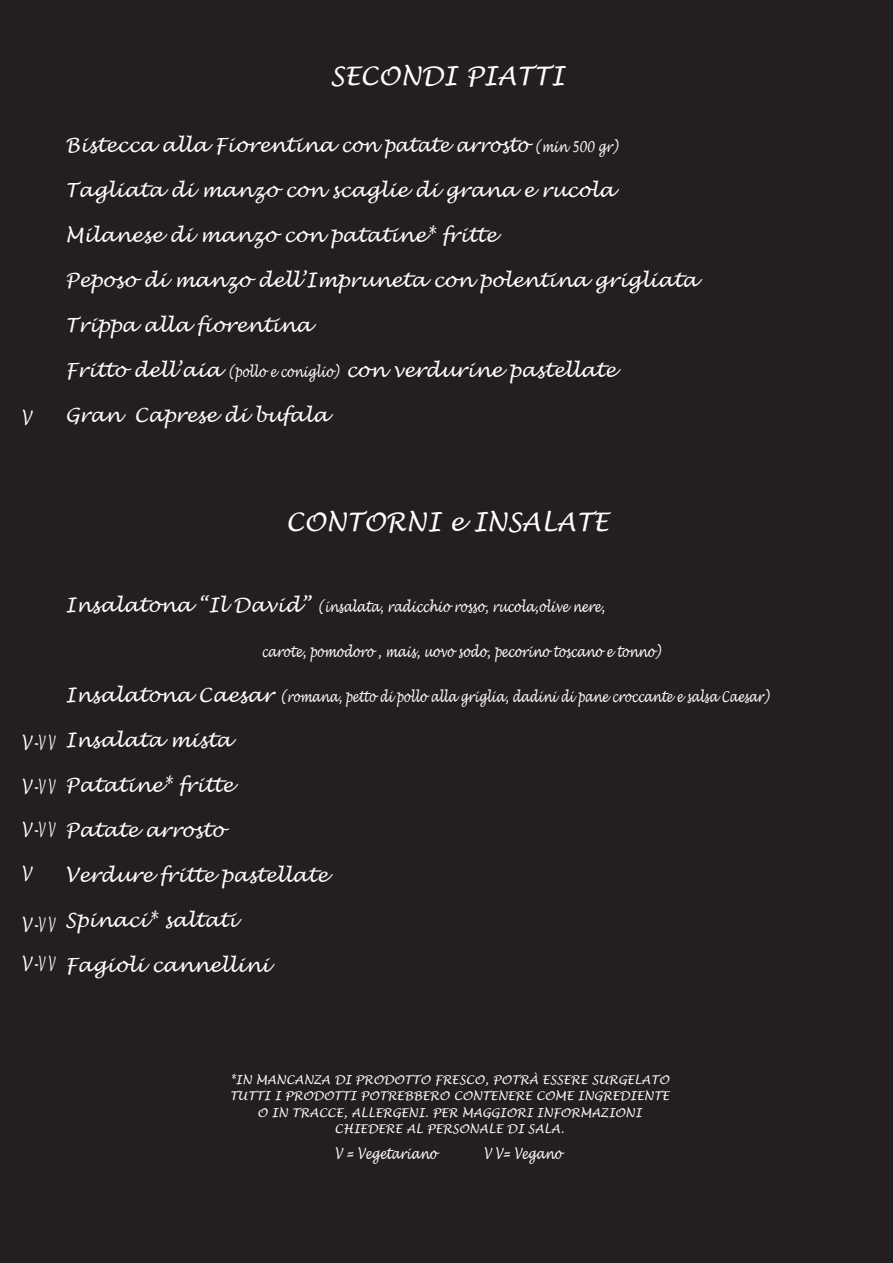
<style>
.page{position:relative;width:893px;height:1263px;background:#231f20}
.page>*{position:absolute;margin:0;border:0;box-sizing:border-box;transform-origin:0 0}
.t1{font:italic 25.5px "Lucida Handwriting";color:#fff}
.t2{font:italic 19.5px "Lucida Handwriting";color:#fff}
.t3{font:italic 19.5px "Lucida Handwriting";color:#fff;scale:.75 1}
.t4{font:italic 15px "Lucida Handwriting";color:#fff;scale:.75 1}
.t5{font:italic 15px "Lucida Handwriting";color:#fff;scale:.73 1}
.t6{font:italic 12px "Lucida Handwriting";color:#fff}
.s1{font-size:15px}
.s2{font-size:19.5px}
</style>
<div class="page">
<p class="t3" style="left:21px;top:407px;width:15px">V</p>
<p class="t1" style="left:330px;top:60px;width:236px">SECONDI PIATTI</p>
<p class="t2" style="left:65px;top:133px;width:554px">Bistecca alla Fiorentina con patate arrosto <span class="s1">(min 500 gr)</span></p>
<p class="t2" style="left:65px;top:178px;width:550px">Tagliata di manzo con scaglie di grana e rucola</p>
<p class="t2" style="left:65px;top:223px;width:433px">Milanese di manzo con patatine* fritte</p>
<p class="t2" style="left:65px;top:268px;width:634px">Peposo di manzo dell’Impruneta con polentina grigliata</p>
<p class="t2" style="left:65px;top:313px;width:248px">Trippa alla fiorentina</p>
<p class="t2" style="left:65px;top:358px;width:552px">Fritto dell’aia <span class="s1">(pollo e coniglio)</span> con verdurine pastellate</p>
<p class="t2" style="left:65px;top:403px;width:264px">Gran Caprese di bufala</p>
<p class="t1" style="left:286px;top:506px;width:325px">CONTORNI e INSALATE</p>
<p class="t3" style="left:21px;top:732px;width:46px">V-V V</p>
<p class="t3" style="left:21px;top:775px;width:46px">V-V V</p>
<p class="t3" style="left:21px;top:819px;width:46px">V-V V</p>
<p class="t3" style="left:21px;top:862px;width:15px">V</p>
<p class="t3" style="left:21px;top:913px;width:46px">V-V V</p>
<p class="t3" style="left:21px;top:952px;width:46px">V-V V</p>
<p class="t4" style="left:65px;top:597px;width:721px"><span class="s2">Insalatona “Il David”</span> (insalata, radicchio rosso, rucola,olive nere,</p>
<p class="t4" style="left:261px;top:642px;width:534px">carote, pomodoro , mais, uovo sodo, pecorino toscano e tonno)</p>
<p class="t5" style="left:65px;top:687px;width:966px"><span class="s2">Insalatona Caesar</span> (romana, petto di pollo alla griglia, dadini di pane croccante e salsa Caesar)</p>
<p class="t2" style="left:65px;top:728px;width:168px">Insalata mista</p>
<p class="t2" style="left:65px;top:773px;width:169px">Patatine* fritte</p>
<p class="t2" style="left:65px;top:818px;width:160px">Patate arrosto</p>
<p class="t2" style="left:65px;top:863px;width:264px">Verdure fritte pastellate</p>
<p class="t2" style="left:65px;top:908px;width:173px">Spinaci* saltati</p>
<p class="t2" style="left:65px;top:953px;width:206px">Fagioli cannellini</p>
<p class="t6" style="left:230px;top:1072px;width:441px">*IN MANCANZA DI PRODOTTO FRESCO, POTRÀ ESSERE SURGELATO</p>
<p class="t6" style="left:230px;top:1089px;width:441px">TUTTI I PRODOTTI POTREBBERO CONTENERE COME INGREDIENTE</p>
<p class="t6" style="left:257px;top:1105px;width:386px">O IN TRACCE, ALLERGENI. PER MAGGIORI INFORMAZIONI</p>
<p class="t6" style="left:335px;top:1122px;width:231px">CHIEDERE AL PERSONALE DI SALA.</p>
<p class="t4" style="left:335px;top:1144px;width:137px">V = Vegetariano</p>
<p class="t4" style="left:484px;top:1144px;width:105px">V V= Vegano</p>
</div>
